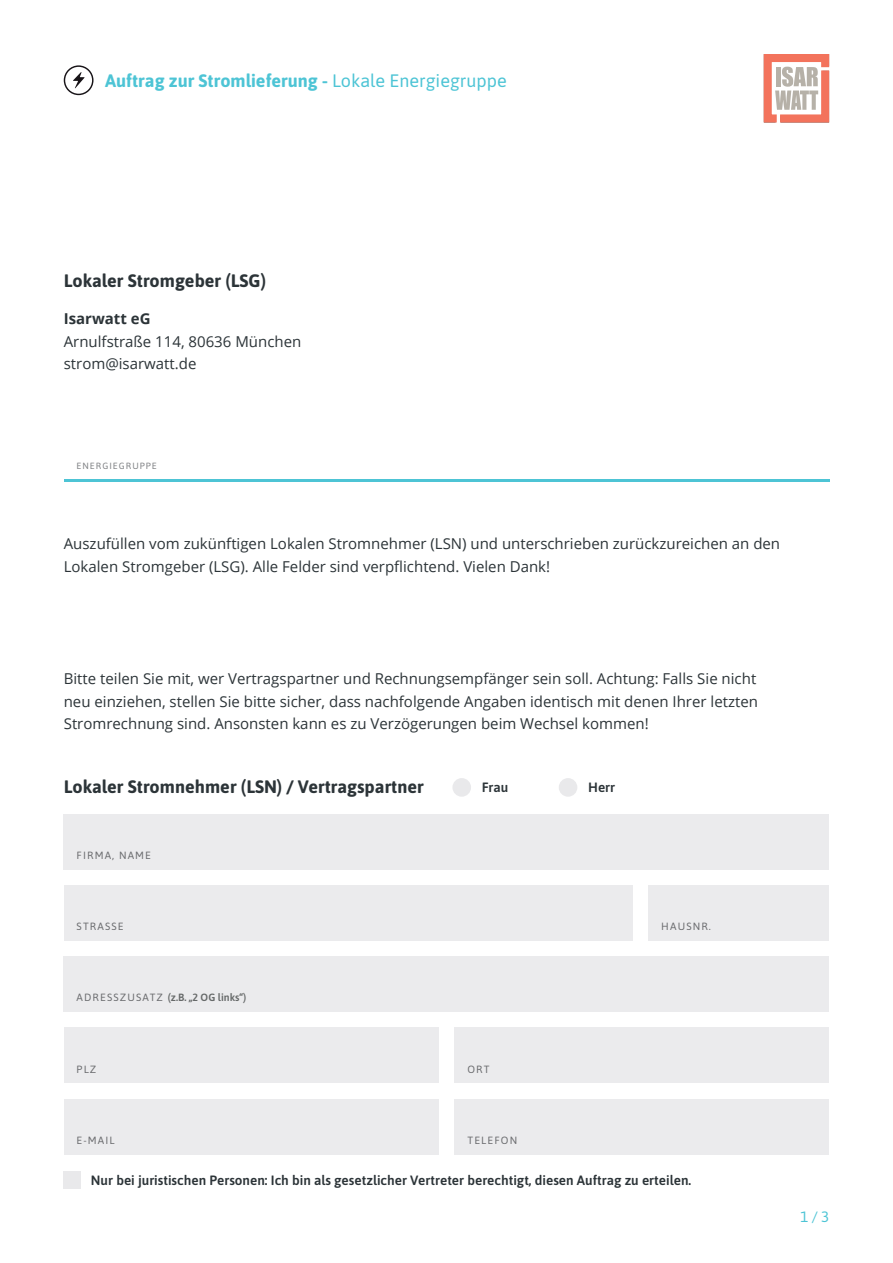
<style>
.page{position:relative;width:893px;height:1263px;background:#fff}
.page>*{position:absolute;margin:0;border:0;box-sizing:border-box;transform-origin:0 0}
.t1{font:700 18px "Asap";color:#2c3438}
.t2{font:700 18px "Asap";color:#4dc4d5}
.t3{font:15px/22.5px "Open Sans";color:#2c3438}
.t4{font:700 15px "Open Sans";color:#2c3438}
.t5{font:15px "Asap";color:#4dc4d5}
.t6{font:600 13.5px "Asap";color:#2c3438}
.t7{font:10.5px "Asap";letter-spacing:.11em;color:#6c6d70}
.t8{font:600 10.5px "Asap";color:#666969}
.t9{font:9px "Asap";letter-spacing:.11em;color:#808285}
.s1{font-weight:400}
.s2{font-weight:400;color:#6c6d70}
</style>
<div class="page">
<div style="left:64px;top:956px;width:765px;height:55px;background:#ebebed"></div>
<div style="left:452px;top:778px;width:19px;height:19px;background:#e9e9eb;border-radius:50%"></div>
<div style="left:559px;top:778px;width:18px;height:19px;background:#e9e9eb;border-radius:50%"></div>
<div style="left:64px;top:814px;width:765px;height:55px;background:#ebebed"></div>
<div style="left:64px;top:1099px;width:375px;height:55px;background:#ebebed"></div>
<div style="left:64px;top:1028px;width:375px;height:55px;background:#ebebed"></div>
<div style="left:455px;top:1028px;width:374px;height:55px;background:#ebebed"></div>
<div style="left:455px;top:1099px;width:374px;height:55px;background:#ebebed"></div>
<div style="left:64px;top:885px;width:568px;height:56px;background:#ebebed"></div>
<div style="left:648px;top:885px;width:181px;height:56px;background:#ebebed"></div>
<div style="left:63px;top:1171px;width:17px;height:17px;background:#e9e9eb"></div>
<svg style="left:64px;top:65px;width:30px;height:30px"></svg>
<hr style="left:64px;top:479px;width:765px;height:3px;background:#4dc4d5">
<svg style="left:763px;top:54px;width:67px;height:69px"></svg>
<p class="t2" style="left:105px;top:68px;width:403px">Auftrag zur Stromlieferung - <span class="s1">Lokale Energiegruppe</span></p>
<p class="t1" style="left:64px;top:268px;width:204px">Lokaler Stromgeber (LSG)</p>
<p class="t4" style="left:64px;top:308px;width:88px">Isarwatt eG</p>
<p class="t3" style="left:64px;top:329px;width:239px">Arnulfstraße 114, 80636 München strom@isarwatt.de</p>
<p class="t9" style="left:77px;top:460px;width:82px">ENERGIEGRUPPE</p>
<p class="t3" style="left:64px;top:532px;width:718px">Auszufüllen vom zukünftigen Lokalen Stromnehmer (LSN) und unterschrieben zurückzureichen an den<br>Lokalen Stromgeber (LSG). Alle Felder sind verpflichtend. Vielen Dank!</p>
<p class="t3" style="left:64px;top:667px;width:696px;text-align:justify">Bitte teilen Sie mit, wer Vertragspartner und Rechnungsempfänger sein soll. Achtung: Falls Sie nicht neu einziehen, stellen Sie bitte sicher, dass nachfolgende Angaben identisch mit denen Ihrer letzten Stromrechnung sind. Ansonsten kann es zu Verzögerungen beim Wechsel kommen!</p>
<p class="t1" style="left:64px;top:774px;width:361px">Lokaler Stromnehmer (LSN) / Vertragspartner</p>
<p class="t6" style="left:482px;top:777px;width:28px">Frau</p>
<p class="t6" style="left:588px;top:777px;width:29px">Herr</p>
<p class="t7" style="left:77px;top:848px;width:76px">FIRMA, NAME</p>
<p class="t7" style="left:77px;top:919px;width:49px">STRASSE</p>
<p class="t7" style="left:661px;top:919px;width:51px">HAUSNR.</p>
<p class="t8" style="left:77px;top:990px;width:171px"><span class="s2">ADRESSZUSATZ</span> (z.B. „2 OG links“)</p>
<p class="t7" style="left:77px;top:1062px;width:21px">PLZ</p>
<p class="t7" style="left:467px;top:1062px;width:24px">ORT</p>
<p class="t7" style="left:77px;top:1133px;width:40px">E-MAIL</p>
<p class="t7" style="left:467px;top:1133px;width:51px">TELEFON</p>
<p class="t6" style="left:91px;top:1171px;width:602px">Nur bei juristischen Personen: Ich bin als gesetzlicher Vertreter berechtigt, diesen Auftrag zu erteilen.</p>
<p class="t5" style="left:800px;top:1206px;width:30px">1 / 3</p>
</div>
